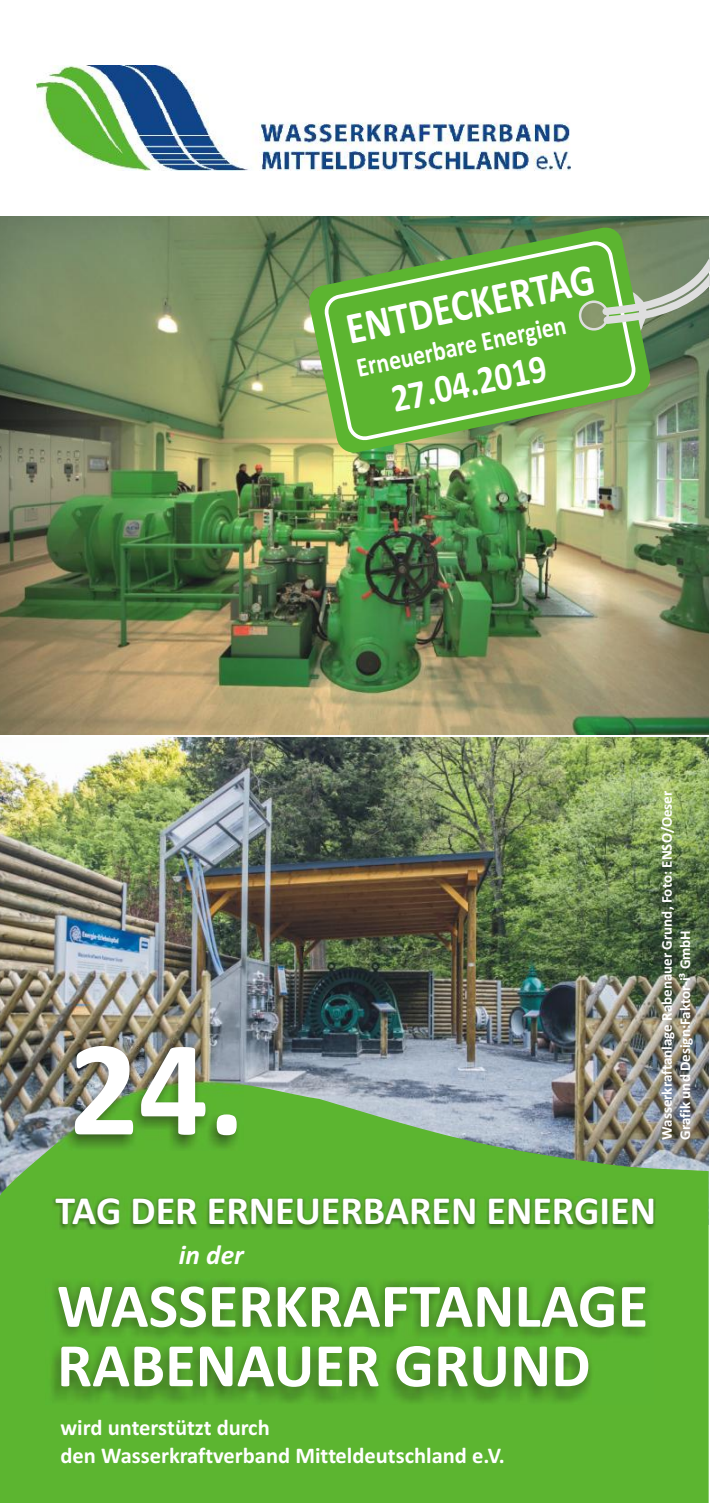
<style>
.page{position:relative;width:710px;height:1503px;background:#fff}
.page>*{position:absolute;margin:0;border:0;box-sizing:border-box;transform-origin:0 0}
.t1{font:700 137.5px "Calibri";color:#fff}
.t2{font:700 62.5px/59.5px "Calibri";color:#fff}
.t3{font:700 45px "Calibri";color:#fff;scale:.86 1}
.t4{font:700 40px "Calibri";color:#fff}
.t5{font:700 40px "Calibri";color:#fff;scale:.86 1}
.t6{font:700 27.5px "Calibri";color:#fff;scale:.86 1}
.t7{font:italic 700 27.5px "Calibri";color:#fff}
.t8{font:700 22.5px/27.5px "Calibri";color:#fff}
.t9{font:700 15px/18.2px "Calibri";color:#fff}
</style>
<div class="page">
<img style="left:0;top:737px;width:709px;height:341px">
<img style="left:0;top:216px;width:709px;height:518px">
<svg style="left:0;top:1078px;width:709px;height:424px;background:#65af42"></svg>
<img style="left:45px;top:1278px;width:608px;height:126px">
<img style="left:53px;top:1196px;width:602px;height:33px">
<img style="left:58px;top:1038px;width:186px;height:112px">
<img style="left:307px;top:226px;width:345px;height:228px">
<svg style="left:325px;top:242px;width:310px;height:200px;background:#6ab144"></svg>
<div style="left:579px;top:300px;width:30px;height:30px;border:3px solid #dedede;border-radius:50%"></div>
<svg style="left:598px;top:216px;width:112px;height:121px;background:#7b996e"></svg>
<img style="left:36px;top:65px;width:534px;height:106px">
<svg style="left:413px;top:350px;width:13px;height:15px"></svg>
<svg style="left:505px;top:326px;width:33px;height:20px"></svg>
<div style="left:365px;top:303px;width:47px;height:37px;background:#5cb530"></div>
<h3 class="t3" style="left:343px;top:312px;width:295px;rotate:-12deg">E DECKERTAG</h3>
<h3 class="t6" style="left:354px;top:357px;width:250px;rotate:-12deg">Erneu rbare En r ien</h3>
<h3 class="t5" style="left:389px;top:383px;width:185px;rotate:-12deg">27.04.2019</h3>
<h1 class="t1" style="left:69px;top:1031px;width:178px">24.</h1>
<p class="t9" style="left:659px;top:1139px;width:350px;rotate:-90deg">Wasserkraftanlage Rabenauer Grund, Foto: ENSO/Oeser<br>Grafik und Design:Faktor-i³ GmbH</p>
<h3 class="t4" style="left:56px;top:1194px;width:602px">TAG DER ERNEUERBAREN ENERGIEN</h3>
<h3 class="t7" style="left:179px;top:1243px;width:67px">in der</h3>
<h2 class="t2" style="left:57px;top:1281px;width:593px">WASSERKRAFTANLAGE<br>RABENAUER GRUND</h2>
<h3 class="t8" style="left:61px;top:1415px;width:446px">wird unterstützt durch<br>den Wasserkraftverband Mitteldeutschland e.V.</h3>
</div>
